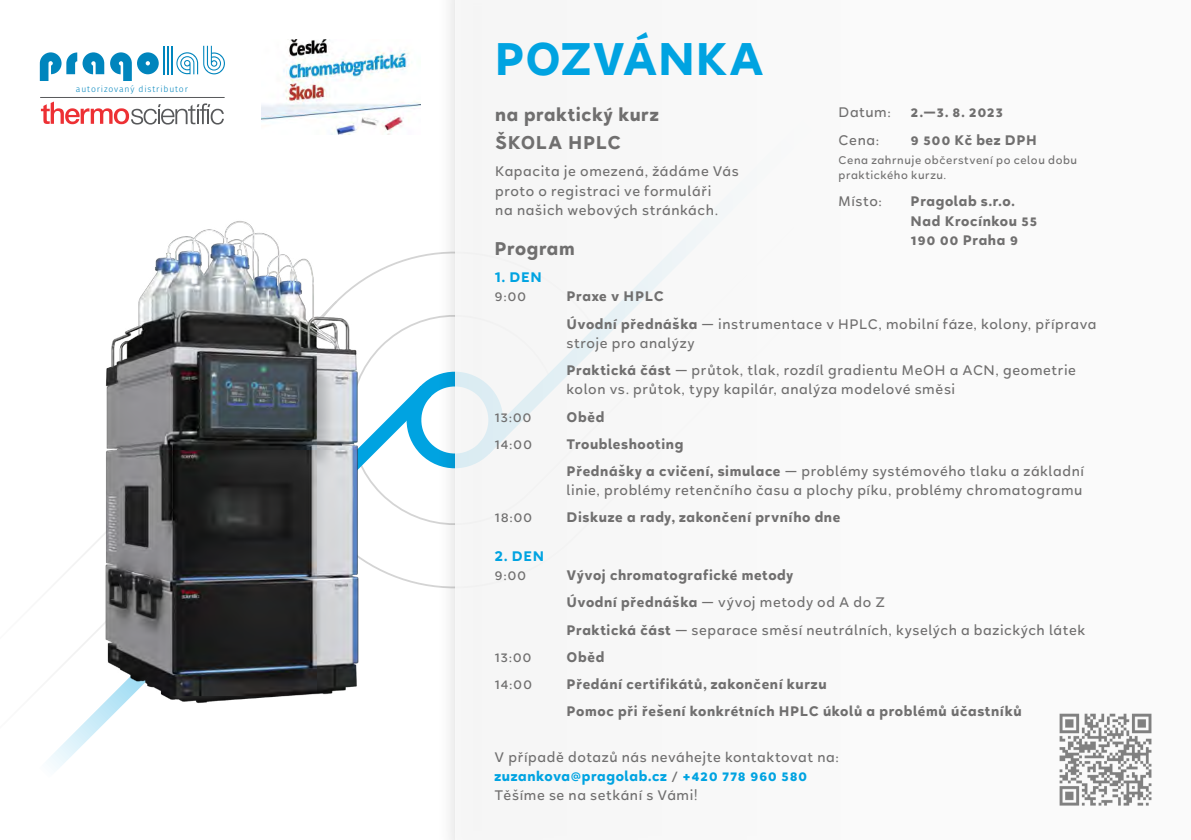
<style>
.page{position:relative;width:1191px;height:840px;background:#fff}
.page>*{position:absolute;margin:0;border:0;box-sizing:border-box;transform-origin:0 0}
.t1{font:700 49.6px "Halcyon";letter-spacing:-.005em;color:#00a3e1}
.t2{font:700 20px/28px "Halcyon";letter-spacing:.025em;color:#706f6f}
.t3{font:500 15px/19.2px "Halcyon";letter-spacing:.035em;color:#706f6f}
.t4{font:700 15px/19.2px "Halcyon";letter-spacing:.035em;color:#706f6f}
.t5{font:700 15px "Halcyon";letter-spacing:.05em;color:#00a3e1}
.t6{font:500 12px/15.2px "Halcyon";letter-spacing:.045em;color:#706f6f}
.t7{font:300 8.6px "Fira Sans";letter-spacing:.1em;color:#0085bd}
.s1{font-weight:700}
.s2{font-weight:500}
.s3{font-weight:700;color:#00a3e1}
</style>
<div class="page">
<svg style="left:48px;top:500px;width:388px;height:269px"></svg>
<svg style="left:390px;top:375px;width:46px;height:90px"></svg>
<div style="left:436px;top:0;width:755px;height:839px;background:#f9f9f9"></div>
<img style="left:261px;top:40px;width:159px;height:94px">
<img style="left:1059px;top:713px;width:93px;height:93px">
<img style="left:74px;top:221px;width:316px;height:499px">
<hr style="left:163px;top:46px;width:2px;height:28px;background:#0085bd">
<svg style="left:40px;top:52px;width:37px;height:29px"></svg>
<svg style="left:110px;top:52px;width:49px;height:29px"></svg>
<svg style="left:83px;top:52px;width:21px;height:22px"></svg>
<svg style="left:167px;top:46px;width:58px;height:28px"></svg>
<svg style="left:41px;top:101px;width:183px;height:23px"></svg>
<hr style="left:40px;top:97px;width:185px;height:1px;background:#58595b">
<p class="t7" style="left:76px;top:83px;width:113px">autorizovaný distributor</p>
<h1 class="t1" style="left:494px;top:22px;width:271px">POZVÁNKA</h1>
<h2 class="t2" style="left:495px;top:101px;width:165px">na praktický kurz<br>ŠKOLA HPLC</h2>
<p class="t3" style="left:495px;top:161px;width:245px">Kapacita je omezená, žádáme Vás proto o registraci ve formuláři<br>na našich webových stránkách.</p>
<h2 class="t2" style="left:494px;top:235px;width:82px">Program</h2>
<p class="t5" style="left:494px;top:266px;width:49px">1. DEN</p>
<p class="t3" style="left:494px;top:287px;width:33px">9:00</p>
<p class="t3" style="left:566px;top:283px;width:531px;line-height:27.2px"><span class="s1">Praxe v HPLC<br>Úvodní přednáška</span> — instrumentace v HPLC, mobilní fáze, kolony, příprava</p>
<p class="t3" style="left:566px;top:329px;width:511px;line-height:27.2px">stroje pro analýzy<br><span class="s1">Praktická část</span> — průtok, tlak, rozdíl gradientu MeOH a ACN, geometrie</p>
<p class="t3" style="left:566px;top:379px;width:390px">kolon vs. průtok, typy kapilár, analýza modelové směsi</p>
<p class="t3" style="left:494px;top:406px;width:39px">13:00</p>
<p class="t4" style="left:566px;top:407px;width:40px">Oběd</p>
<p class="t3" style="left:494px;top:434px;width:39px">14:00</p>
<p class="t4" style="left:566px;top:430px;width:519px;line-height:27.2px">Troubleshooting<br>Přednášky a cvičení, simulace <span class="s2">— problémy systémového tlaku a základní</span></p>
<p class="t3" style="left:566px;top:480px;width:517px">linie, problémy retenčního času a plochy píku, problémy chromatogramu</p>
<p class="t3" style="left:494px;top:507px;width:39px">18:00</p>
<p class="t4" style="left:566px;top:508px;width:275px">Diskuze a rady, zakončení prvního dne</p>
<p class="t5" style="left:494px;top:544px;width:51px">2. DEN</p>
<p class="t3" style="left:494px;top:565px;width:33px">9:00</p>
<p class="t3" style="left:566px;top:561px;width:520px;line-height:27.2px"><span class="s1">Vývoj chromatografické metody<br>Úvodní přednáška</span> — vývoj metody od A do Z<br><span class="s1">Praktická část</span> — separace směsí neutrálních, kyselých a bazických látek</p>
<p class="t3" style="left:494px;top:646px;width:39px">13:00</p>
<p class="t4" style="left:566px;top:647px;width:40px">Oběd</p>
<p class="t3" style="left:494px;top:674px;width:39px">14:00</p>
<p class="t4" style="left:566px;top:670px;width:457px;line-height:27.2px">Předání certifikátů, zakončení kurzu<br>Pomoc při řešení konkrétních HPLC úkolů a problémů účastníků</p>
<p class="t3" style="left:494px;top:746px;width:346px">V případě dotazů nás neváhejte kontaktovat na: <span class="s3">zuzankova@pragolab.cz</span> / <span class="s3">+420 778 960 580<br></span>Těšíme se na setkání s Vámi!</p>
<p class="t3" style="left:838px;top:103px;width:54px">Datum:</p>
<p class="t4" style="left:910px;top:103px;width:94px">2.—3. 8. 2023</p>
<p class="t3" style="left:838px;top:130px;width:42px">Cena:</p>
<p class="t4" style="left:910px;top:130px;width:128px">9 500 Kč bez DPH</p>
<p class="t6" style="left:838px;top:152px;width:240px">Cena zahrnuje občerstvení po celou dobu praktického kurzu.</p>
<p class="t3" style="left:838px;top:192px;width:45px">Místo:</p>
<p class="t4" style="left:910px;top:192px;width:128px">Pragolab s.r.o.<br>Nad Krocínkou 55<br>190 00 Praha 9</p>
</div>
